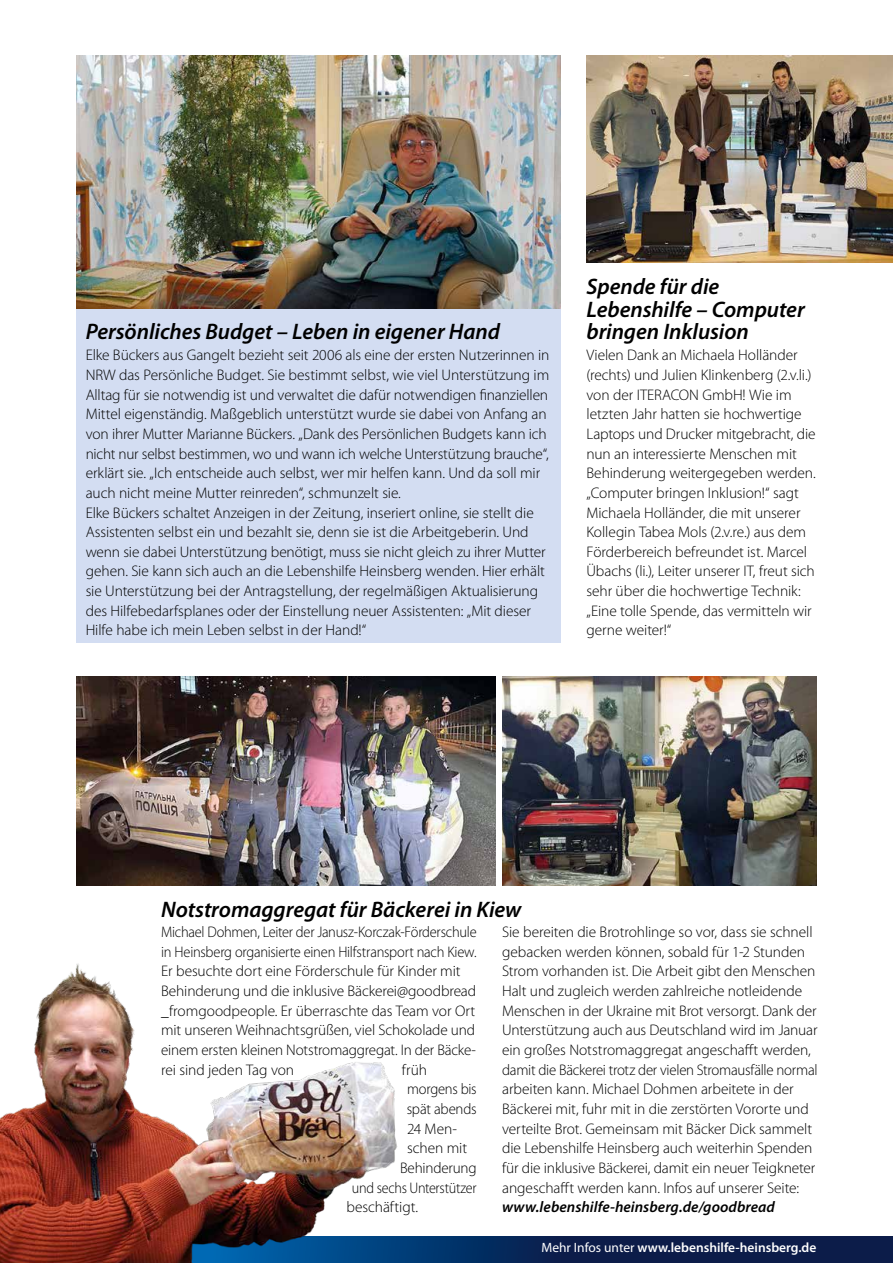
<style>
.page{position:relative;width:893px;height:1263px;background:#fff}
.page>*{position:absolute;margin:0;border:0;box-sizing:border-box;transform-origin:0 0}
.t1{font:italic 600 22.5px/22.5px "Myriad Pro";letter-spacing:-.005em;color:#000}
.t2{font:300 15.3px/19.6px "Myriad Pro";letter-spacing:-.005em;color:#000}
.t3{font:300 15.3px/19.6px "Myriad Pro";letter-spacing:-.005em;color:#000;scale:.94 1}
.t4{font:italic 600 15.3px "Myriad Pro";letter-spacing:.005em;color:#000}
.t5{font:300 15.3px "Myriad Pro";letter-spacing:-.005em;color:#000;scale:.92 1}
.t6{font:300 15.3px "Myriad Pro";letter-spacing:-.005em;color:#000;scale:.96 1}
.t7{font:600 13.5px "Myriad Pro";color:#fff}
.s1{font-weight:400}
</style>
<div class="page">
<svg style="left:428px;top:1237px;width:465px;height:26px;background:#09204f"></svg>
<div style="left:76px;top:304px;width:485px;height:339px;background:#d3ddf2"></div>
<img style="left:0;top:963px;width:428px;height:300px">
<img style="left:586px;top:55px;width:307px;height:207px">
<img style="left:76px;top:55px;width:485px;height:254px">
<img style="left:76px;top:677px;width:420px;height:208px">
<img style="left:502px;top:677px;width:314px;height:208px">
<h1 class="t1" style="left:86px;top:321px;width:416px">Persönliches Budget – Leben in eigener Hand</h1>
<p class="t2" style="left:86px;top:346px;width:465px">Elke Bückers aus Gangelt bezieht seit 2006 als eine der ersten Nutzerinnen in NRW das Persönliche Budget. Sie bestimmt selbst, wie viel Unterstützung im Alltag für sie notwendig ist und verwaltet die dafür notwendigen finanziellen Mittel eigenständig. Maßgeblich unterstützt wurde sie dabei von Anfang an von ihrer Mutter Marianne Bückers. „Dank des Persönlichen Budgets kann ich nicht nur selbst bestimmen, wo und wann ich welche Unterstützung brauche“, erklärt sie. „Ich entscheide auch selbst, wer mir helfen kann. Und da soll mir auch nicht meine Mutter reinreden“, schmunzelt sie.<br>Elke Bückers schaltet Anzeigen in der Zeitung, inseriert online, sie stellt die Assistenten selbst ein und bezahlt sie, denn sie ist die Arbeitgeberin. Und wenn sie dabei Unterstützung benötigt, muss sie nicht gleich zu ihrer Mutter gehen. Sie kann sich auch an die Lebenshilfe Heinsberg wenden. Hier erhält sie Unterstützung bei der Antragstellung, der regelmäßigen Aktualisierung des Hilfebedarfsplanes oder der Einstellung neuer Assistenten: „Mit dieser Hilfe habe ich mein Leben selbst in der Hand!“</p>
<h1 class="t1" style="left:586px;top:276px;width:220px">Spende für die<br>Lebenshilfe – Computer bringen Inklusion</h1>
<p class="t2" style="left:586px;top:346px;width:231px">Vielen Dank an Michaela Holländer (rechts) und Julien Klinkenberg (2.v.li.) von der ITERACON GmbH! Wie im letzten Jahr hatten sie hochwertige Laptops und Drucker mitgebracht, die nun an interessierte Menschen mit Behinderung weitergegeben werden. „Computer bringen Inklusion!“ sagt Michaela Holländer, die mit unserer Kollegin Tabea Mols (2.v.re.) aus dem Förderbereich befreundet ist. Marcel Übachs (li.), Leiter unserer IT, freut sich sehr über die hochwertige Technik: „Eine tolle Spende, das vermitteln wir gerne weiter!“</p>
<h1 class="t1" style="left:161px;top:898px;width:362px">Notstromaggregat für Bäckerei in Kiew</h1>
<p class="t3" style="left:161px;top:922px;width:337px">Michael Dohmen, Leiter der Janusz-Korczak-Förderschule in Heinsberg organisierte einen Hilfstransport nach Kiew.<br>Er besuchte dort eine Förderschule für Kinder mit Behinderung und die inklusive Bäckerei@goodbread _fromgoodpeople. Er überraschte das Team vor Ort mit unseren Weihnachtsgrüßen, viel Schokolade und einem ersten kleinen Notstromaggregat. In der Bäcke&shy;rei sind jeden Tag von</p>
<p class="t2" style="left:402px;top:1060px;width:27px">früh</p>
<p class="t3" style="left:407px;top:1079px;width:76px">morgens bis</p>
<p class="t6" style="left:407px;top:1100px;width:74px">spät abends</p>
<p class="t2" style="left:407px;top:1119px;width:51px">24 Men-</p>
<p class="t2" style="left:407px;top:1138px;width:62px">schen mit</p>
<p class="t2" style="left:400px;top:1158px;width:78px">Behinderung</p>
<p class="t5" style="left:352px;top:1179px;width:137px">und sechs Unterstützer</p>
<p class="t2" style="left:346px;top:1197px;width:73px">beschäftigt.</p>
<p class="t2" style="left:502px;top:922px;width:317px">Sie bereiten die Brotrohlinge so vor, dass sie schnell gebacken werden können, sobald für 1-2 Stunden Strom vorhanden ist. Die Arbeit gibt den Menschen Halt und zugleich werden zahlreiche notleidende Menschen in der Ukraine mit Brot versorgt. Dank der Unterstützung auch aus Deutschland wird im Januar ein großes Notstromaggregat angeschafft werden, damit die Bäckerei trotz der vielen Stromausfälle normal arbeiten kann. Michael Dohmen arbeitete in der Bäckerei mit, fuhr mit in die zerstörten Vororte und verteilte Brot. Gemeinsam mit Bäcker Dick sammelt die Lebenshilfe Heinsberg auch weiterhin Spenden für die inklusive Bäckerei, damit ein neuer Teigkneter angeschafft werden kann. Infos auf unserer Seite:</p>
<p class="t4" style="left:502px;top:1199px;width:274px">www.lebenshilfe-heinsberg.de/goodbread</p>
<p class="t7" style="left:541px;top:1239px;width:277px"><span class="s1">Mehr Infos unter</span> www.lebenshilfe-heinsberg.de</p>
</div>
